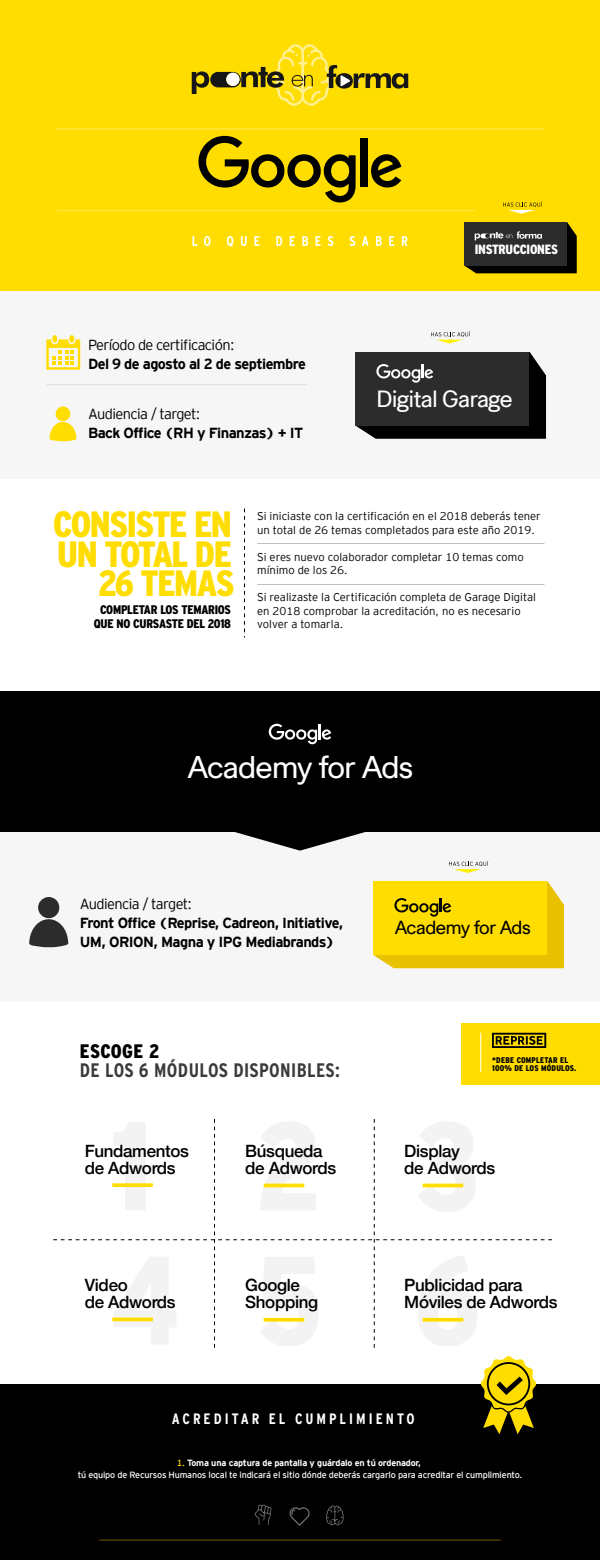
<style>
.page{position:relative;width:600px;height:1560px;background:#fff}
.page>*{position:absolute;margin:0;border:0;box-sizing:border-box;transform-origin:0 0}
.t1{font:900 condensed 125.93px "Interstate";color:#000}
.t2{font:900 condensed 36.38px/29.1px "Interstate";letter-spacing:-.04em;color:#fd0;text-align:right}
.t3{font:30.6px "HM Ampersand";letter-spacing:-.025em;color:#fff}
.t4{font:22.88px "HM Ampersand";letter-spacing:-.02em;color:#fff}
.t5{font:700 condensed 19.42px "Interstate";letter-spacing:.02em;color:#3a3a3a}
.t6{font:900 condensed 19.42px "Interstate";letter-spacing:.015em;color:#000}
.t7{font:18.45px "HM Ampersand";letter-spacing:-.025em;color:#000}
.t8{font:500 16.95px/16.9px "Helvetica Neue";letter-spacing:-.02em;color:#000}
.t9{font:700 condensed 15px "Interstate";letter-spacing:.2em;color:#fff}
.t10{font:700 14.55px/19px "Interstate";letter-spacing:-.04em;color:#000}
.t11{font:300 14.55px "Interstate";letter-spacing:-.04em;color:#000}
.t12{font:900 condensed 13.35px "Interstate";letter-spacing:-.02em;color:#fff}
.t13{font:900 condensed 12.45px/13.1px "Interstate";letter-spacing:-.02em;color:#000;text-align:center}
.t14{font:300 11.25px/13.5px "Interstate";color:#000}
.t15{font:9px/12.8px "Interstate";letter-spacing:-.02em;color:#fff;text-align:center}
.t16{font:900 condensed 8.25px/8.7px "Interstate";letter-spacing:.02em;color:#000}
.s1{color:#fd0}
.s2{font-weight:700}
</style>
<div class="page">
<div style="left:461px;top:1024px;width:139px;height:61px;background:#fd0"></div>
<div style="left:0;top:832px;width:600px;height:170px;background:#f6f6f6"></div>
<div style="left:0;top:692px;width:600px;height:140px;background:#000"></div>
<svg style="left:449px;top:861px;width:39px;height:12px"></svg>
<div style="left:1px;top:0;width:599px;height:291px;background:#fd0"></div>
<svg style="left:192px;top:236px;width:5px;height:10px"></svg>
<svg style="left:204px;top:236px;width:6px;height:10px"></svg>
<svg style="left:227px;top:236px;width:6px;height:11px"></svg>
<svg style="left:241px;top:236px;width:6px;height:10px"></svg>
<svg style="left:254px;top:236px;width:6px;height:10px"></svg>
<svg style="left:276px;top:236px;width:6px;height:10px"></svg>
<svg style="left:290px;top:236px;width:5px;height:10px"></svg>
<svg style="left:302px;top:236px;width:6px;height:10px"></svg>
<svg style="left:316px;top:236px;width:5px;height:10px"></svg>
<svg style="left:328px;top:236px;width:5px;height:10px"></svg>
<svg style="left:349px;top:236px;width:6px;height:10px"></svg>
<svg style="left:362px;top:236px;width:7px;height:10px"></svg>
<svg style="left:376px;top:236px;width:6px;height:10px"></svg>
<svg style="left:389px;top:236px;width:5px;height:10px"></svg>
<svg style="left:402px;top:236px;width:6px;height:10px"></svg>
<svg style="left:192px;top:44px;width:216px;height:62px"></svg>
<div style="left:226px;top:73px;width:14px;height:13px;background:#fff;border-radius:50%"></div>
<hr style="left:57px;top:129px;width:486px;height:1px;background:#fff">
<hr style="left:57px;top:211px;width:418px;height:1px;background:#fff">
<svg style="left:198px;top:136px;width:158px;height:67px"></svg>
<svg style="left:371px;top:154px;width:31px;height:34px"></svg>
<div style="left:361px;top:138px;width:7px;height:49px;background:#000"></div>
<svg style="left:269px;top:724px;width:62px;height:20px"></svg>
<div style="left:0;top:291px;width:600px;height:187px;background:#f6f6f6"></div>
<svg style="left:46px;top:335px;width:34px;height:35px"></svg>
<svg style="left:50px;top:406px;width:26px;height:35px"></svg>
<svg style="left:29px;top:897px;width:39px;height:50px"></svg>
<hr style="left:46px;top:385px;width:261px;height:1px;background:#dcddde">
<svg style="left:373px;top:881px;width:191px;height:87px;background:#f5d304"></svg>
<svg style="left:464px;top:222px;width:113px;height:51px;background:#2e2d28"></svg>
<svg style="left:244px;top:508px;width:1px;height:130px"></svg>
<hr style="left:257px;top:544px;width:287px;height:1px;background:#000">
<hr style="left:257px;top:584px;width:287px;height:1px;background:#000">
<svg style="left:235px;top:832px;width:130px;height:19px"></svg>
<svg style="left:503px;top:201px;width:39px;height:13px"></svg>
<svg style="left:492px;top:1033px;width:54px;height:15px"></svg>
<hr style="left:480px;top:1033px;width:1px;height:39px;background:#fff">
<svg style="left:53px;top:1119px;width:499px;height:229px"></svg>
<div style="left:0;top:1384px;width:600px;height:176px;background:#000"></div>
<svg style="left:289px;top:1507px;width:21px;height:19px"></svg>
<svg style="left:255px;top:1505px;width:17px;height:20px"></svg>
<svg style="left:326px;top:1506px;width:18px;height:19px"></svg>
<hr style="left:99px;top:1540px;width:402px;height:1px;background:#fd0">
<svg style="left:480px;top:1356px;width:57px;height:78px"></svg>
<svg style="left:431px;top:331px;width:39px;height:13px"></svg>
<svg style="left:355px;top:352px;width:191px;height:87px;background:#2b2b2b"></svg>
<p class="t11" style="left:88px;top:334px;width:148px">Período de certificación:</p>
<p class="t10" style="left:88px;top:353px;width:220px">Del 9 de agosto al 2 de septiembre</p>
<p class="t11" style="left:88px;top:403px;width:114px">Audiencia / target:</p>
<p class="t10" style="left:88px;top:422px;width:217px">Back Office (RH y Finanzas) + IT</p>
<p class="t12" style="left:475px;top:242px;width:85px">INSTRUCCIONES</p>
<h3 class="t4" style="left:377px;top:385px;width:137px">Digital Garage</h3>
<h2 class="t2" style="left:53px;top:510px;width:183px">CONSISTE EN<br>UN TOTAL DE<br>26 TEMAS</h2>
<p class="t13" style="left:94px;top:603px;width:139px">COMPLETAR LOS TEMARIOS<br>QUE NO CURSASTE DEL 2018</p>
<p class="t14" style="left:257px;top:509px;width:285px">Si iniciaste con la certificación en el 2018 deberás tener un total de 26 temas completados para este año 2019.</p>
<p class="t14" style="left:257px;top:550px;width:268px">Si eres nuevo colaborador completar 10 temas como mínimo de los 26.</p>
<p class="t14" style="left:257px;top:590px;width:280px">Si realizaste la Certificación completa de Garage Digital en 2018 comprobar la acreditación, no es necesario volver a tomarla.</p>
<h3 class="t3" style="left:187px;top:749px;width:227px">Academy for Ads</h3>
<p class="t11" style="left:80px;top:894px;width:114px">Audiencia / target:</p>
<p class="t10" style="left:80px;top:912px;width:265px">Front Office (Reprise, Cadreon, Initiative,<br>UM, ORION, Magna y IPG Mediabrands)</p>
<h3 class="t7" style="left:395px;top:916px;width:137px">Academy for Ads</h3>
<h3 class="t6" style="left:80px;top:1041px;width:81px">ESCOGE 2</h3>
<h3 class="t5" style="left:80px;top:1059px;width:262px">DE LOS 6 MÓDULOS DISPONIBLES:</h3>
<p class="t16" style="left:492px;top:1055px;width:86px">*DEBE COMPLETAR EL<br>100% DE LOS MÓDULOS.</p>
<h1 class="t1" style="left:110px;top:1096px;width:43px">1</h1>
<h3 class="t8" style="left:85px;top:1141px;width:106px">Fundamentos de Adwords</h3>
<h1 class="t1" style="left:255px;top:1097px;width:68px">2</h1>
<h3 class="t8" style="left:245px;top:1141px;width:93px">Búsqueda de Adwords</h3>
<h1 class="t1" style="left:414px;top:1097px;width:67px">3</h1>
<h3 class="t8" style="left:404px;top:1141px;width:93px">Display<br>de Adwords</h3>
<h1 class="t1" style="left:110px;top:1231px;width:71px">4</h1>
<h3 class="t8" style="left:85px;top:1275px;width:93px">Video<br>de Adwords</h3>
<h1 class="t1" style="left:255px;top:1231px;width:70px">5</h1>
<h3 class="t8" style="left:245px;top:1276px;width:74px">Google<br>Shopping</h3>
<h1 class="t1" style="left:414px;top:1231px;width:68px">6</h1>
<h3 class="t8" style="left:404px;top:1276px;width:155px">Publicidad para<br>Móviles de Adwords</h3>
<h3 class="t9" style="left:172px;top:1411px;width:245px">ACREDITAR EL CUMPLIMIENTO</h3>
<p class="t15" style="left:78px;top:1455px;width:446px"><span class="s1">1.</span> <span class="s2">Toma una captura de pantalla y guárdalo en tú ordenador,<br></span>tú equipo de Recursos Humanos local te indicará el sitio dónde deberás cargarlo para acreditar el cumplimiento.</p>
</div>
